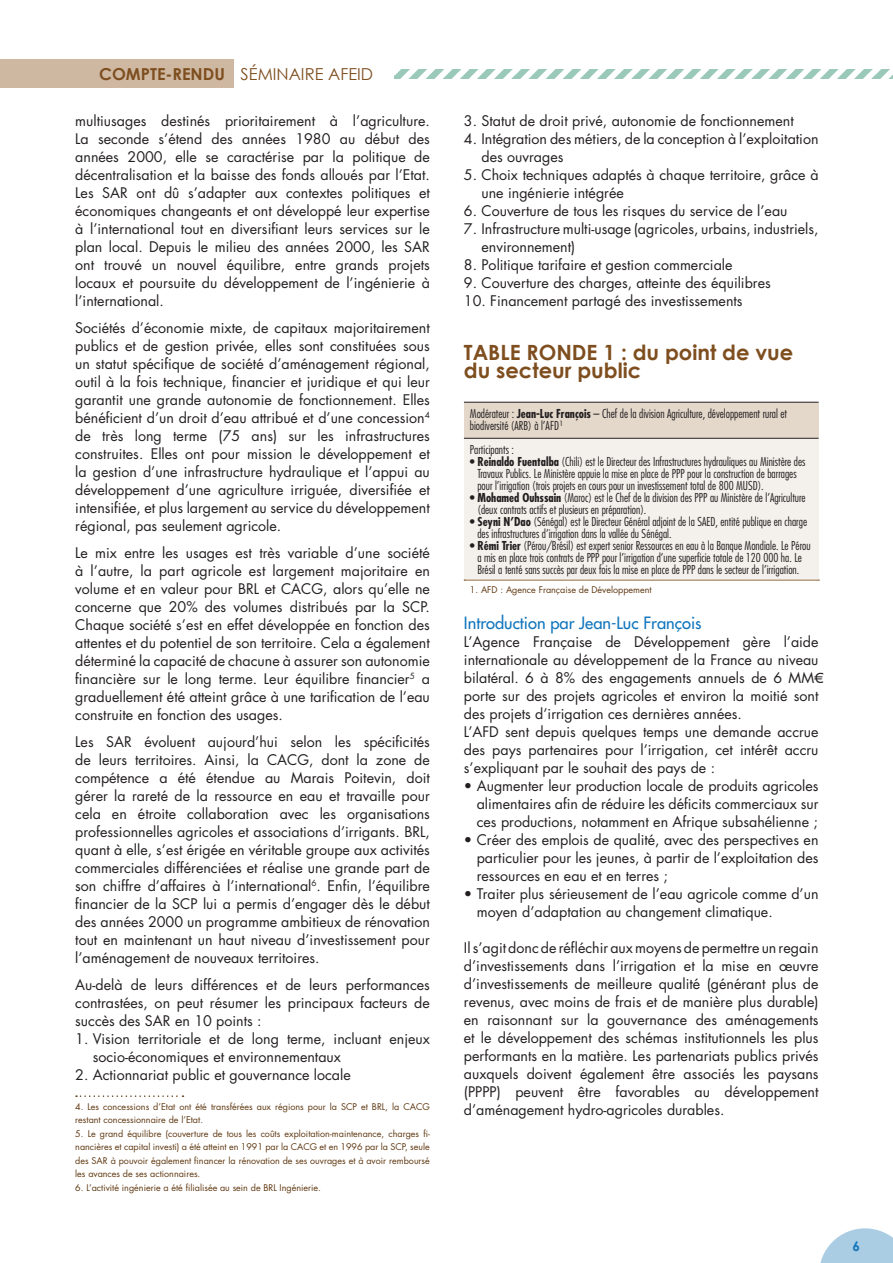
<style>
.page{position:relative;width:893px;height:1263px;background:#fff}
.page>*{position:absolute;margin:0;border:0;box-sizing:border-box;transform-origin:0 0}
.t1{font:700 21px/18px "Century Gothic";color:#7e4e1f}
.t2{font:16.5px "Futura";color:#1276bd}
.t3{font:16.5px "Century Gothic";color:#7e4e1f}
.t4{font:14.25px/18px "Futura";color:#231f20;text-align:justify}
.t5{font:700 13.5px "Century Gothic";color:#1276bd}
.t6{font:300 condensed 12px/12px "Futura";color:#231f20}
.t7{font:9px/13.5px "Futura";color:#603912}
.s1{font-weight:700}
</style>
<div class="page">
<svg style="left:820px;top:1228px;width:73px;height:35px"></svg>
<svg style="left:76px;top:1095px;width:108px;height:2px"></svg>
<div style="left:464px;top:402px;width:355px;height:36px;background:#e4d8cb"></div>
<div style="left:464px;top:438px;width:355px;height:142px;background:#f4f1ec"></div>
<hr style="left:464px;top:402px;width:355px;height:1px;background:#231f20">
<hr style="left:464px;top:438px;width:355px;height:1px;background:#231f20">
<svg style="left:464px;top:580px;width:355px;height:1px"></svg>
<div style="left:0;top:60px;width:234px;height:28px;background:#ceb8a2"></div>
<svg style="left:394px;top:70px;width:499px;height:8px"></svg>
<p class="t3" style="left:99px;top:64px;width:275px"><span class="s1">COMPTE-RENDU</span> SÉMINAIRE AFEID</p>
<p class="t4" style="left:75px;top:112px;width:356px">multiusages destinés prioritairement à l’agriculture.<br>La seconde s’étend des années 1980 au début des années 2000, elle se caractérise par la politique de décentralisation et la baisse des fonds alloués par l’Etat.<br>Les SAR ont dû s’adapter aux contextes politiques et économiques changeants et ont développé leur expertise à l’international tout en diversifiant leurs services sur le plan local. Depuis le milieu des années 2000, les SAR ont trouvé un nouvel équilibre, entre grands projets locaux et poursuite du développement de l’ingénierie à l’international.</p>
<p class="t4" style="left:75px;top:319px;width:356px">Sociétés d’économie mixte, de capitaux majoritairement publics et de gestion privée, elles sont constituées sous un statut spécifique de société d’aménagement régional, outil à la fois technique, financier et juridique et qui leur garantit une grande autonomie de fonctionnement. Elles bénéficient d’un droit d’eau attribué et d’une concession<sup>4 </sup>de très long terme (75 ans) sur les infrastructures construites. Elles ont pour mission le développement et la gestion d’une infrastructure hydraulique et l’appui au développement d’une agriculture irriguée, diversifiée et intensifiée, et plus largement au service du développement régional, pas seulement agricole.</p>
<p class="t4" style="left:75px;top:544px;width:356px">Le mix entre les usages est très variable d’une société à l’autre, la part agricole est largement majoritaire en volume et en valeur pour BRL et CACG, alors qu’elle ne concerne que 20% des volumes distribués par la SCP.<br>Chaque société s’est en effet développée en fonction des attentes et du potentiel de son territoire. Cela a également déterminé la capacité de chacune à assurer son autonomie financière sur le long terme. Leur équilibre financier<sup>5</sup> a graduellement été atteint grâce à une tarification de l’eau construite en fonction des usages.</p>
<p class="t4" style="left:75px;top:733px;width:356px">Les SAR évoluent aujourd’hui selon les spécificités de leurs territoires. Ainsi, la CACG, dont la zone de compétence a été étendue au Marais Poitevin, doit gérer la rareté de la ressource en eau et travaille pour cela en étroite collaboration avec les organisations professionnelles agricoles et associations d’irrigants. BRL, quant à elle, s’est érigée en véritable groupe aux activités commerciales différenciées et réalise une grande part de son chiffre d’affaires à l’international<sup>6</sup>. Enfin, l’équilibre financier de la SCP lui a permis d’engager dès le début des années 2000 un programme ambitieux de rénovation tout en maintenant un haut niveau d’investissement pour l’aménagement de nouveaux territoires.</p>
<p class="t4" style="left:75px;top:976px;width:356px">Au-delà de leurs différences et de leurs performances contrastées, on peut résumer les principaux facteurs de succès des SAR en 10 points :</p>
<p class="t4" style="left:93px;top:1030px;width:339px;text-indent:-18px">1. Vision territoriale et de long terme, incluant enjeux socio-économiques et environnementaux</p>
<p class="t4" style="left:75px;top:1066px;width:277px">2. Actionnariat public et gouvernance locale</p>
<p class="t7" style="left:75px;top:1099px;width:356px">4. Les concessions d’Etat ont été transférées aux régions pour la SCP et BRL, la CACG restant concessionnaire de l’Etat.</p>
<p class="t7" style="left:75px;top:1126px;width:356px;text-align:justify">5. Le grand équilibre (couverture de tous les coûts exploitation-maintenance, charges fi&shy;nancières et capital investi) a été atteint en 1991 par la CACG et en 1996 par la SCP, seule des SAR à pouvoir également financer la rénovation de ses ouvrages et à avoir remboursé les avances de ses actionnaires.</p>
<p class="t7" style="left:75px;top:1180px;width:247px">6. L’activité ingénierie a été filialisée au sein de BRL Ingénierie.</p>
<p class="t4" style="left:464px;top:112px;width:331px">3. Statut de droit privé, autonomie de fonctionnement</p>
<p class="t4" style="left:481px;top:130px;width:339px;text-indent:-18px">4. Intégration des métiers, de la conception à l’exploitation des ouvrages</p>
<p class="t4" style="left:481px;top:166px;width:339px;text-indent:-18px">5. Choix techniques adaptés à chaque territoire, grâce à une ingénierie intégrée</p>
<p class="t4" style="left:464px;top:202px;width:325px">6. Couverture de tous les risques du service de l’eau</p>
<p class="t4" style="left:481px;top:220px;width:339px;text-indent:-18px">7. Infrastructure multi-usage (agricoles, urbains, industriels, environnement)</p>
<p class="t4" style="left:464px;top:256px;width:270px">8. Politique tarifaire et gestion commerciale</p>
<p class="t4" style="left:464px;top:274px;width:308px">9. Couverture des charges, atteinte des équilibres</p>
<p class="t4" style="left:464px;top:291px;width:280px">10. Financement partagé des investissements</p>
<h1 class="t1" style="left:464px;top:343px;width:331px">TABLE RONDE 1 : du point de vue du secteur public</h1>
<p class="t6" style="left:470px;top:407px;width:319px">Modérateur : <span class="s1">Jean-Luc François</span> – Chef de la division Agriculture, développement rural et biodiversité (ARB) à l’AFD<sup>1</sup></p>
<p class="t6" style="left:470px;top:443px;width:46px">Participants :</p>
<p class="t6" style="left:477px;top:455px;width:330px;text-indent:-7px">• <span class="s1">Reinaldo Fuentalba</span> (Chili) est le Directeur des Infrastructures hydrauliques au Ministère des<br>Travaux Publics. Le Ministère appuie la mise en place de PPP pour la construction de barrages pour l’irrigation (trois projets en cours pour un investissement total de 800 MUSD).</p>
<p class="t6" style="left:477px;top:491px;width:330px;text-indent:-7px">• <span class="s1">Mohamed Ouhssain</span> (Maroc) est le Chef de la division des PPP au Ministère de l’Agriculture (deux contrats actifs et plusieurs en préparation).</p>
<p class="t6" style="left:477px;top:515px;width:331px;text-indent:-7px">• <span class="s1">Seyni N’Dao</span> (Sénégal) est le Directeur Général adjoint de la SAED, entité publique en charge des infrastructures d’irrigation dans la vallée du Sénégal.</p>
<p class="t6" style="left:470px;top:539px;width:342px;text-align:center">• <span class="s1">Rémi Trier</span> (Pérou/Brésil) est expert senior Ressources en eau à la Banque Mondiale. Le Pérou a mis en place trois contrats de PPP pour l’irrigation d’une superficie totale de 120 000 ha. Le<br>Brésil a tenté sans succès par deux fois la mise en place de PPP dans le secteur de l’irrigation.</p>
<p class="t7" style="left:470px;top:583px;width:183px">1. AFD : Agence Française de Développement</p>
<p class="t2" style="left:464px;top:613px;width:239px">Introduction par Jean-Luc François</p>
<p class="t4" style="left:464px;top:633px;width:356px;text-align:left">L’Agence Française de Développement gère l’aide internationale au développement de la France au niveau bilatéral. 6 à 8% des engagements annuels de 6 MM€ porte sur des projets agricoles et environ la moitié sont des projets d’irrigation ces dernières années.<br>L’AFD sent depuis quelques temps une demande accrue des pays partenaires pour l’irrigation, cet intérêt accru s’expliquant par le souhait des pays de :</p>
<p class="t4" style="left:477px;top:777px;width:343px;text-indent:-13px">• Augmenter leur production locale de produits agricoles alimentaires afin de réduire les déficits commerciaux sur ces productions, notamment en Afrique subsahélienne ;</p>
<p class="t4" style="left:477px;top:831px;width:343px;text-indent:-13px">• Créer des emplois de qualité, avec des perspectives en particulier pour les jeunes, à partir de l’exploitation des ressources en eau et en terres ;</p>
<p class="t4" style="left:477px;top:885px;width:343px;text-indent:-13px">• Traiter plus sérieusement de l’eau agricole comme d’un moyen d’adaptation au changement climatique.</p>
<p class="t4" style="left:464px;top:939px;width:356px">Il s’agit donc de réfléchir aux moyens de permettre un regain d’investissements dans l’irrigation et la mise en œuvre d’investissements de meilleure qualité (générant plus de revenus, avec moins de frais et de manière plus durable) en raisonnant sur la gouvernance des aménagements et le développement des schémas institutionnels les plus performants en la matière. Les partenariats publics privés auxquels doivent également être associés les paysans (PPPP) peuvent être favorables au développement d’aménagement hydro-agricoles durables.</p>
<p class="t5" style="left:852px;top:1238px;width:9px">6</p>
</div>
